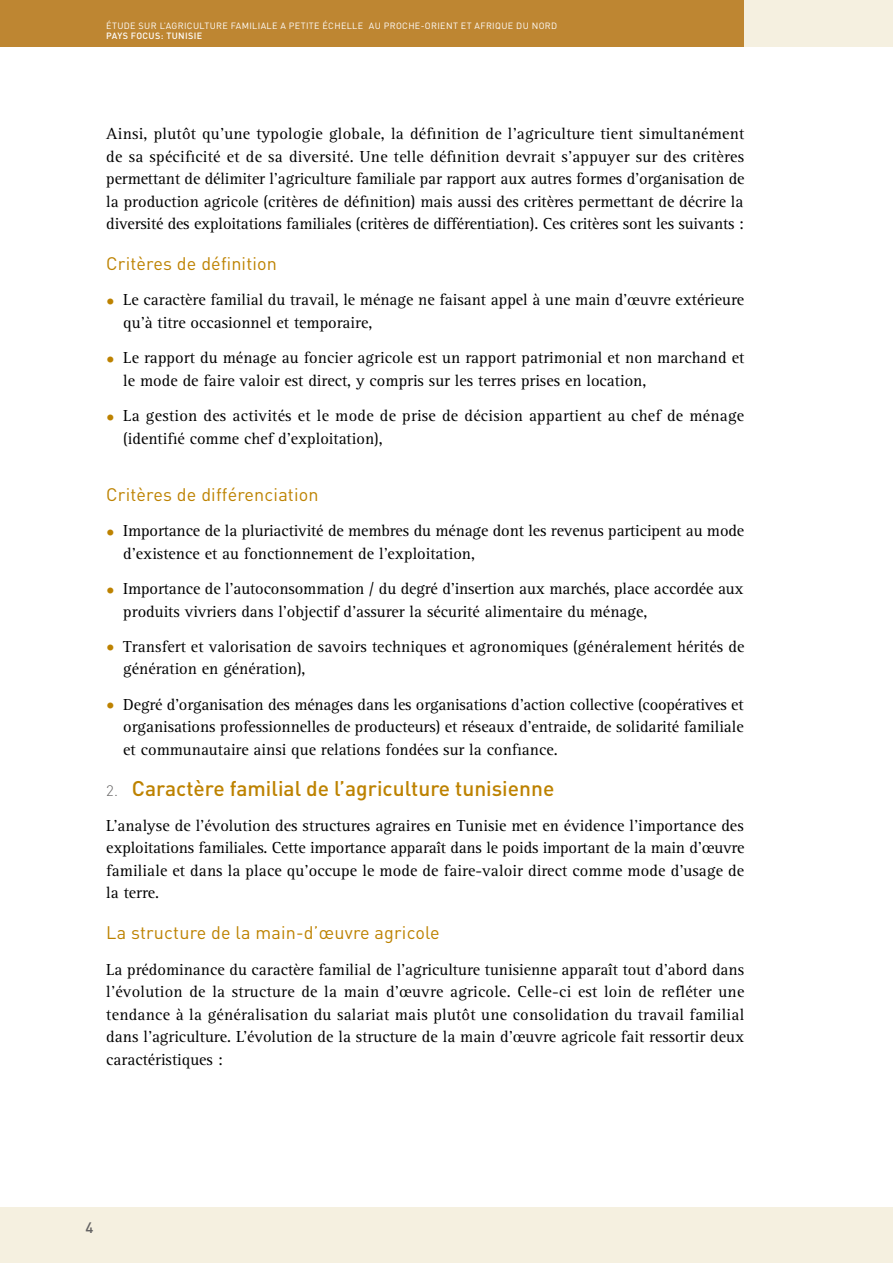
<style>
.page{position:relative;width:893px;height:1263px;background:#fff}
.page>*{position:absolute;margin:0;border:0;box-sizing:border-box;transform-origin:0 0}
.t1{font:500 21px "DIN";color:#bd8200}
.t2{font:18px "DIN";letter-spacing:.01em;color:#bd8200}
.t3{font:16.5px/22.5px "Rotis Serif";color:#000}
.t4{font:500 15px "DIN";color:#646363}
.t5{font:9px "DIN";letter-spacing:.04em;color:#fff}
.t6{font:500 9px "DIN";letter-spacing:.04em;color:#fff}
.s1{color:#bd8200}
.s2{font-weight:300;font-size:15px;color:#646363}
</style>
<div class="page">
<div style="left:0;top:1208px;width:893px;height:55px;background:#f5f0e0"></div>
<div style="left:0;top:0;width:744px;height:47px;background:#be8632"></div>
<div style="left:744px;top:0;width:149px;height:47px;background:#f5f0e0"></div>
<p class="t5" style="left:106px;top:20px;width:452px">ÉTUDE SUR L’AGRICULTURE FAMILIALE A PETITE ÉCHELLE AU PROCHE-ORIENT ET AFRIQUE DU NORD</p>
<p class="t6" style="left:106px;top:30px;width:97px">PAYS FOCUS: TUNISIE</p>
<p class="t3" style="left:106px;top:123px;width:640px;text-align:justify">Ainsi, plutôt qu’une typologie globale, la définition de l’agriculture tient simultanément de sa spécificité et de sa diversité. Une telle définition devrait s’appuyer sur des critères permettant de délimiter l’agriculture familiale par rapport aux autres formes d’organisation de la production agricole (critères de définition) mais aussi des critères permettant de décrire la diversité des exploitations familiales (critères de différentiation). Ces critères sont les suivants :</p>
<p class="t2" style="left:106px;top:252px;width:172px">Critères de définition</p>
<p class="t3" style="left:123px;top:289px;width:622px;text-indent:-17px"><span class="s1">•</span> Le caractère familial du travail, le ménage ne faisant appel à une main d’œuvre extérieure qu’à titre occasionnel et temporaire,</p>
<p class="t3" style="left:123px;top:347px;width:622px;text-indent:-17px"><span class="s1">•</span> Le rapport du ménage au foncier agricole est un rapport patrimonial et non marchand et le mode de faire valoir est direct, y compris sur les terres prises en location,</p>
<p class="t3" style="left:123px;top:405px;width:622px;text-indent:-17px"><span class="s1">•</span> La gestion des activités et le mode de prise de décision appartient au chef de ménage (identifié comme chef d’exploitation),</p>
<p class="t2" style="left:106px;top:483px;width:214px">Critères de différenciation</p>
<p class="t3" style="left:123px;top:520px;width:622px;text-indent:-17px"><span class="s1">•</span> Importance de la pluriactivité de membres du ménage dont les revenus participent au mode d’existence et au fonctionnement de l’exploitation,</p>
<p class="t3" style="left:123px;top:578px;width:622px;text-indent:-17px"><span class="s1">•</span> Importance de l’autoconsommation / du degré d’insertion aux marchés, place accordée aux produits vivriers dans l’objectif d’assurer la sécurité alimentaire du ménage,</p>
<p class="t3" style="left:123px;top:635px;width:622px;text-indent:-17px"><span class="s1">•</span> Transfert et valorisation de savoirs techniques et agronomiques (généralement hérités de génération en génération),</p>
<p class="t3" style="left:123px;top:693px;width:622px;text-align:justify;text-indent:-17px"><span class="s1">•</span> Degré d’organisation des ménages dans les organisations d’action collective (coopératives et organisations professionnelles de producteurs) et réseaux d’entraide, de solidarité familiale et communautaire ainsi que relations fondées sur la confiance.</p>
<p class="t1" style="left:106px;top:774px;width:449px"><span class="s2">2.</span> Caractère familial de l’agriculture tunisienne</p>
<p class="t3" style="left:106px;top:814px;width:640px;text-align:justify">L’analyse de l’évolution des structures agraires en Tunisie met en évidence l’importance des exploitations familiales. Cette importance apparaît dans le poids important de la main d’œuvre familiale et dans la place qu’occupe le mode de faire-valoir direct comme mode d’usage de la terre.</p>
<p class="t2" style="left:106px;top:922px;width:335px">La structure de la main-d’œuvre agricole</p>
<p class="t3" style="left:106px;top:958px;width:639px;text-align:justify">La prédominance du caractère familial de l’agriculture tunisienne apparaît tout d’abord dans l’évolution de la structure de la main d’œuvre agricole. Celle-ci est loin de refléter une tendance à la généralisation du salariat mais plutôt une consolidation du travail familial dans l’agriculture. L’évolution de la structure de la main d’œuvre agricole fait ressortir deux caractéristiques :</p>
<p class="t4" style="left:86px;top:1218px;width:9px">4</p>
</div>
